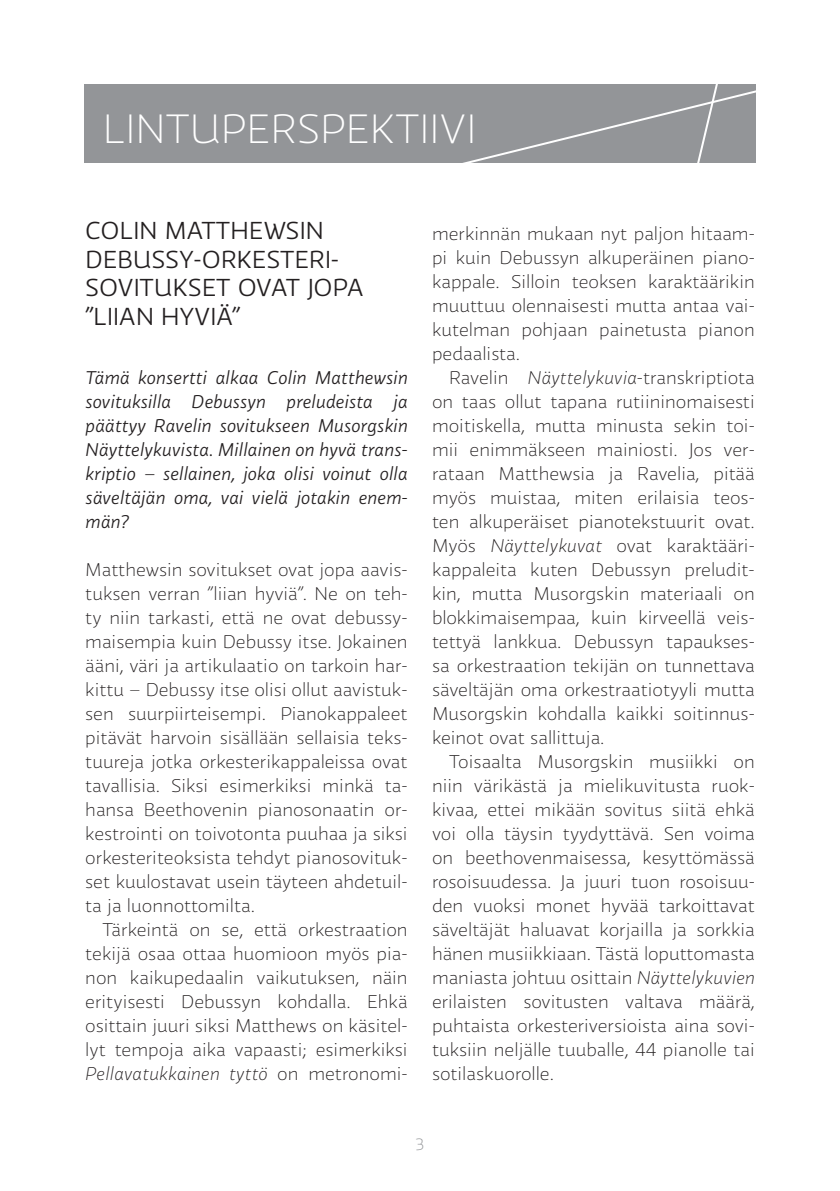
<style>
.page{position:relative;width:840px;height:1191px;background:#fff}
.page>*{position:absolute;margin:0;border:0;box-sizing:border-box;transform-origin:0 0}
.t1{font:300 40px "Yle";color:#fff}
.t2{font:24px/28.8px "Yle";color:#231f20}
.t3{font:300 18px/24px "Yle";color:#231f20;text-align:justify}
.t4{font:italic 18px/24px "Yle";color:#231f20;text-align:justify}
.t5{font:300 16px "Yle";color:#939598}
.s1{font-style:italic}
</style>
<div class="page">
<div style="left:84px;top:84px;width:672px;height:79px;background:#939598"></div>
<h1 class="t1" style="left:103px;top:103px;width:375px">LINTUPERSPEKTIIVI</h1>
<h2 class="t2" style="left:85px;top:215px;width:280px">COLIN MATTHEWSIN<br>DEBUSSY-ORKESTERI-<br>SOVITUKSET OVAT JOPA ”LIIAN HYVIÄ”</h2>
<p class="t4" style="left:85px;top:365px;width:324px">Tämä konsertti alkaa Colin Matthewsin sovituksilla Debussyn preludeista ja päättyy Ravelin sovitukseen Musorgskin Näyttelykuvista. Millainen on hyvä trans&shy;kriptio – sellainen, joka olisi voinut olla säveltäjän oma, vai vielä jotakin enem&shy;män?</p>
<p class="t3" style="left:85px;top:557px;width:324px">Matthewsin sovitukset ovat jopa aavis&shy;tuksen verran ”liian hyviä”. Ne on teh&shy;ty niin tarkasti, että ne ovat debussy&shy;maisempia kuin Debussy itse. Jokainen ääni, väri ja artikulaatio on tarkoin har&shy;kittu – Debussy itse olisi ollut aavistuk&shy;sen suurpiirteisempi. Pianokappaleet pitävät harvoin sisällään sellaisia teks&shy;tuureja jotka orkesterikappaleissa ovat tavallisia. Siksi esimerkiksi minkä ta&shy;hansa Beethovenin pianosonaatin or&shy;kestrointi on toivotonta puuhaa ja siksi orkesteriteoksista tehdyt pianosovituk&shy;set kuulostavat usein täyteen ahdetuil&shy;ta ja luonnottomilta.</p>
<p class="t3" style="left:85px;top:917px;width:324px;text-indent:17px">Tärkeintä on se, että orkestraation tekijä osaa ottaa huomioon myös pia&shy;non kaikupedaalin vaikutuksen, näin erityisesti Debussyn kohdalla. Ehkä osittain juuri siksi Matthews on käsitel&shy;lyt tempoja aika vapaasti; esimerkiksi <span class="s1">Pellavatukkainen tyttö</span> on metronomi-</p>
<p class="t3" style="left:432px;top:221px;width:324px">merkinnän mukaan nyt paljon hitaam&shy;pi kuin Debussyn alkuperäinen piano&shy;kappale. Silloin teoksen karaktäärikin muuttuu olennaisesti mutta antaa vai&shy;kutelman pohjaan painetusta pianon pedaalista.</p>
<p class="t3" style="left:432px;top:365px;width:324px;text-indent:17px">Ravelin <span class="s1">Näyttelykuvia</span>-transkriptiota on taas ollut tapana rutiininomaisesti moitiskella, mutta minusta sekin toi&shy;mii enimmäkseen mainiosti. Jos ver&shy;rataan Matthewsia ja Ravelia, pitää myös muistaa, miten erilaisia teos&shy;ten alkuperäiset pianotekstuurit ovat.<br>Myös <span class="s1">Näyttelykuvat</span> ovat karaktääri&shy;kappaleita kuten Debussyn preludit&shy;kin, mutta Musorgskin materiaali on blokkimaisempaa, kuin kirveellä veis&shy;tettyä lankkua. Debussyn tapaukses&shy;sa orkestraation tekijän on tunnettava säveltäjän oma orkestraatiotyyli mutta Musorgskin kohdalla kaikki soitinnus&shy;keinot ovat sallittuja.</p>
<p class="t3" style="left:432px;top:749px;width:324px;text-indent:17px">Toisaalta Musorgskin musiikki on niin värikästä ja mielikuvitusta ruok&shy;kivaa, ettei mikään sovitus siitä ehkä voi olla täysin tyydyttävä. Sen voima on beethovenmaisessa, kesyttömässä rosoisuudessa. Ja juuri tuon rosoisuu&shy;den vuoksi monet hyvää tarkoittavat säveltäjät haluavat korjailla ja sorkkia hänen musiikkiaan. Tästä loputtomasta maniasta johtuu osittain <span class="s1">Näyttelykuvien </span>erilaisten sovitusten valtava määrä, puhtaista orkesteriversioista aina sovi&shy;tuksiin neljälle tuuballe, 44 pianolle tai sotilaskuorolle.</p>
<p class="t5" style="left:415px;top:1134px;width:11px">3</p>
</div>
